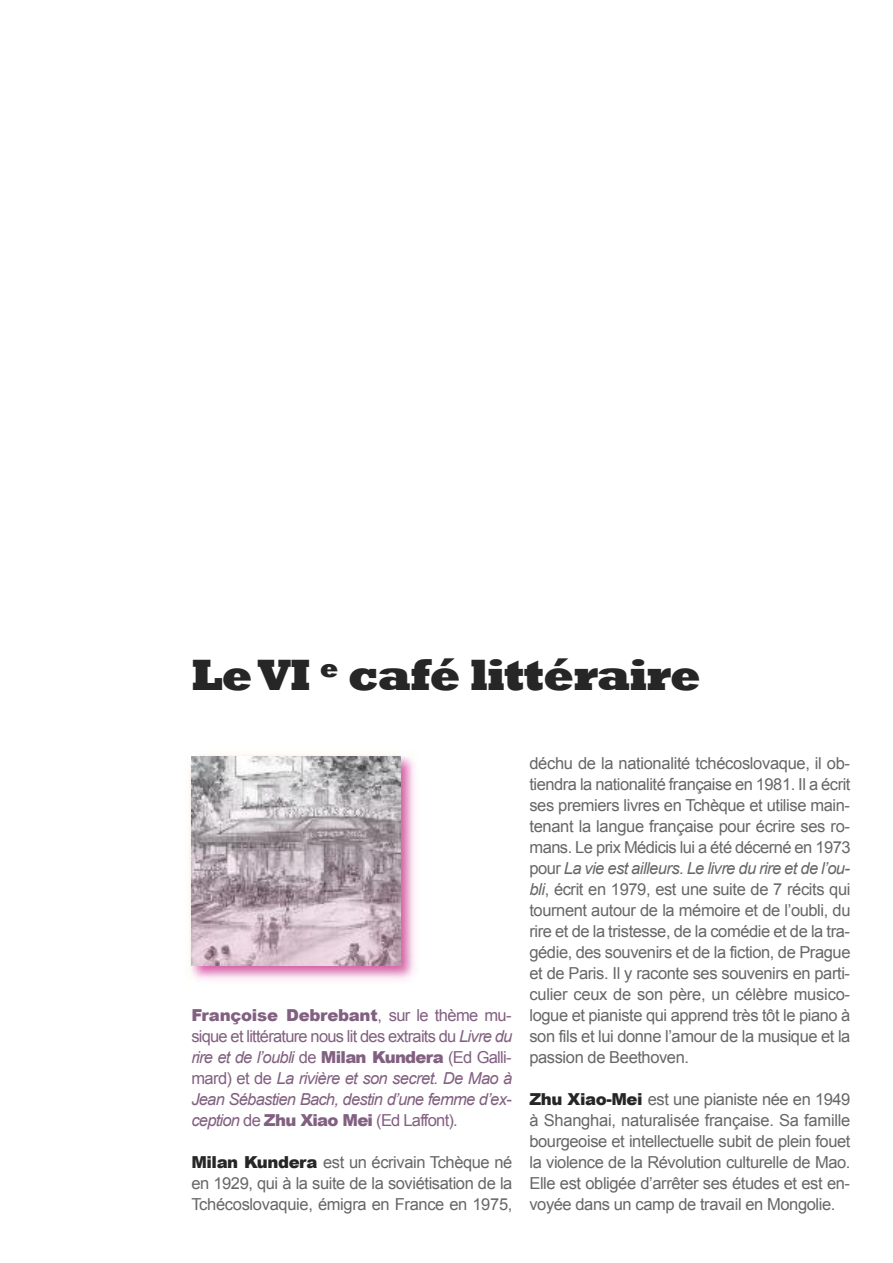
<style>
.page{position:relative;width:893px;height:1263px;background:#fff}
.page>*{position:absolute;margin:0;border:0;box-sizing:border-box;transform-origin:0 0}
.t1{font:800 45px "Rockwell";letter-spacing:-.025em;color:#272627}
.t2{font:16.5px/21px "Arial";letter-spacing:-.025em;color:#686768;text-align:justify}
.t3{font:italic 16.5px/21px "Arial";letter-spacing:-.045em;color:#826081;text-align:justify}
.s1{font-weight:900;font-style:normal}
.s2{font-style:normal}
.s3{font-weight:900;color:#272627}
.s4{font-style:italic}
</style>
<div class="page">
<img style="left:190px;top:755px;width:225px;height:225px">
<img style="left:192px;top:757px;width:208px;height:208px">
<h1 class="t1" style="left:191px;top:648px;width:511px">LeVI <sup>e</sup> café littéraire</h1>
<p class="t3" style="left:191px;top:1005px;width:323px"><span class="s1">Françoise Debrebant</span><span class="s2">, sur le thème mu&shy;sique et littérature nous lit des extraits du</span> Livre du rire et de l’oubli <span class="s2">de</span> <span class="s1">Milan Kundera</span> <span class="s2">(Ed Galli&shy;mard) et de</span> La rivière et son secret. De Mao à Jean Sébastien Bach, destin d’une femme d’ex&shy;ception <span class="s2">de</span> <span class="s1">Zhu Xiao Mei</span> <span class="s2">(Ed Laffont).</span></p>
<p class="t2" style="left:191px;top:1152px;width:323px"><span class="s3">Milan Kundera</span> est un écrivain Tchèque né en 1929, qui à la suite de la soviétisation de la Tchécoslovaquie, émigra en France en 1975,</p>
<p class="t2" style="left:529px;top:753px;width:323px">déchu de la nationalité tchécoslovaque, il ob&shy;tiendra la nationalité française en 1981. Il a écrit ses premiers livres en Tchèque et utilise main&shy;tenant la langue française pour écrire ses ro&shy;mans. Le prix Médicis lui a été décerné en 1973 pour <span class="s4">La vie est ailleurs</span>. <span class="s4">Le livre du rire et de l’ou&shy;bli</span>, écrit en 1979, est une suite de 7 récits qui tournent autour de la mémoire et de l’oubli, du rire et de la tristesse, de la comédie et de la tra&shy;gédie, des souvenirs et de la fiction, de Prague et de Paris. Il y raconte ses souvenirs en parti&shy;culier ceux de son père, un célèbre musico&shy;logue et pianiste qui apprend très tôt le piano à son fils et lui donne l’amour de la musique et la passion de Beethoven.</p>
<p class="t2" style="left:529px;top:1089px;width:323px"><span class="s3">Zhu Xiao-Mei</span> est une pianiste née en 1949 à Shanghai, naturalisée française. Sa famille bourgeoise et intellectuelle subit de plein fouet la violence de la Révolution culturelle de Mao.<br>Elle est obligée d’arrêter ses études et est en&shy;voyée dans un camp de travail en Mongolie.</p>
</div>
